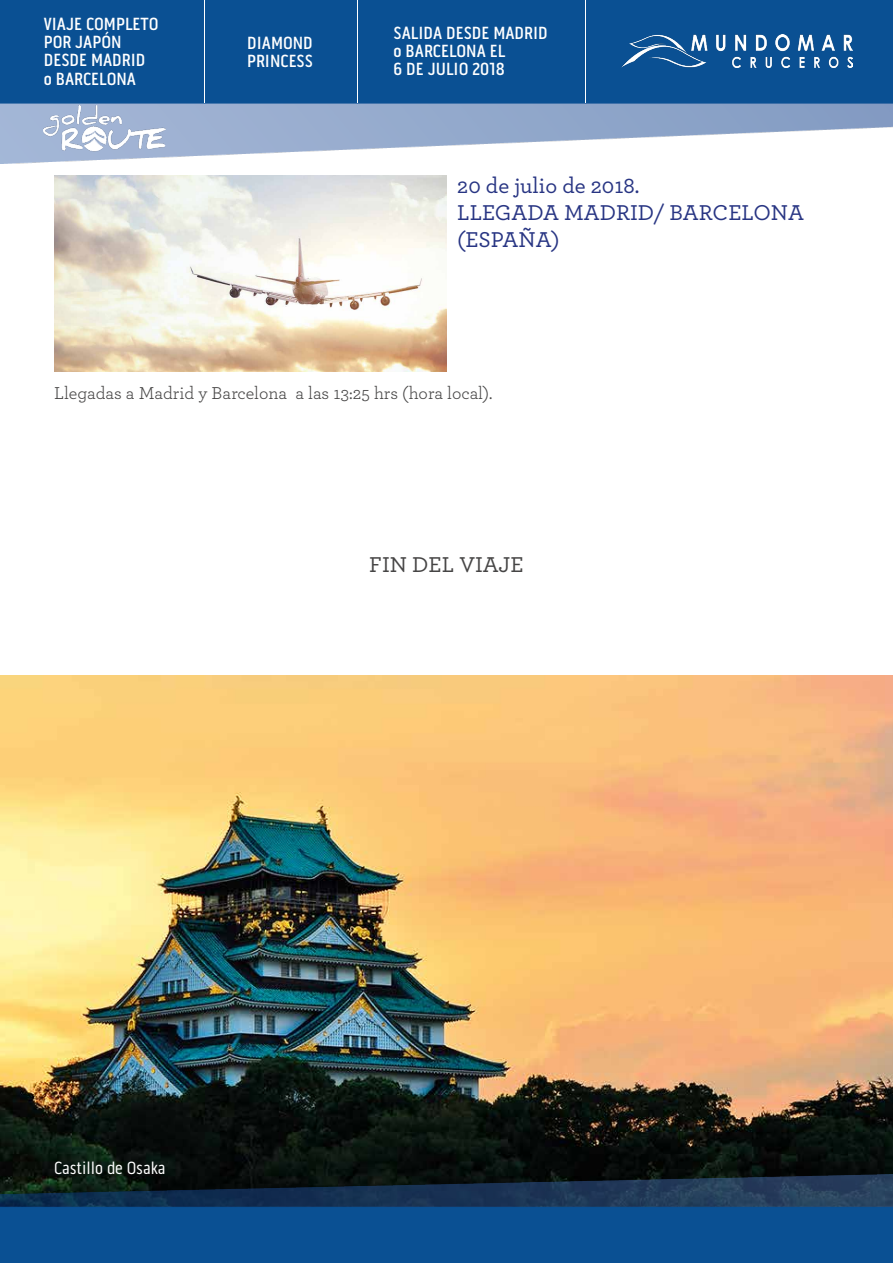
<style>
.page{position:relative;width:893px;height:1263px;background:#fff}
.page>*{position:absolute;margin:0;border:0;box-sizing:border-box;transform-origin:0 0}
.t1{font:500 22.5px/27px "Archer";color:#283583}
.t2{font:500 22.5px "Archer";color:#464545}
.t3{font:500 18px/18px "Pill Gothic 300 mg";color:#fff}
.t4{font:18px "Archer";color:#464545}
.t5{font:18px "Pill Gothic 300 mg";color:#fff}
</style>
<div class="page">
<img style="left:0;top:676px;width:893px;height:499px">
<img style="left:54px;top:175px;width:392px;height:196px">
<img style="left:0;top:0;width:893px;height:164px">
<hr style="left:205px;top:0;width:1px;height:102px;background:#fff">
<hr style="left:358px;top:0;width:1px;height:102px;background:#fff">
<img style="left:621px;top:34px;width:232px;height:33px">
<hr style="left:585px;top:0;width:1px;height:102px;background:#fff">
<img style="left:0;top:1175px;width:893px;height:88px">
<img style="left:44px;top:105px;width:122px;height:57px">
<p class="t3" style="left:44px;top:15px;width:116px">VIAJE COMPLETO<br>POR JAPÓN<br>DESDE MADRID<br>o BARCELONA</p>
<p class="t3" style="left:247px;top:33px;width:67px">DIAMOND<br>PRINCESS</p>
<p class="t3" style="left:394px;top:24px;width:156px">SALIDA DESDE MADRID o BARCELONA EL<br>6 DE JULIO 2018</p>
<p class="t1" style="left:457px;top:171px;width:348px">20 de julio de 2018.<br>LLEGADA MADRID/ BARCELONA (ESPAÑA)</p>
<p class="t4" style="left:54px;top:380px;width:440px">Llegadas a Madrid y Barcelona a las 13:25 hrs (hora local).</p>
<p class="t2" style="left:369px;top:548px;width:156px">FIN DEL VIAJE</p>
<p class="t5" style="left:54px;top:1157px;width:113px">Castillo de Osaka</p>
</div>
